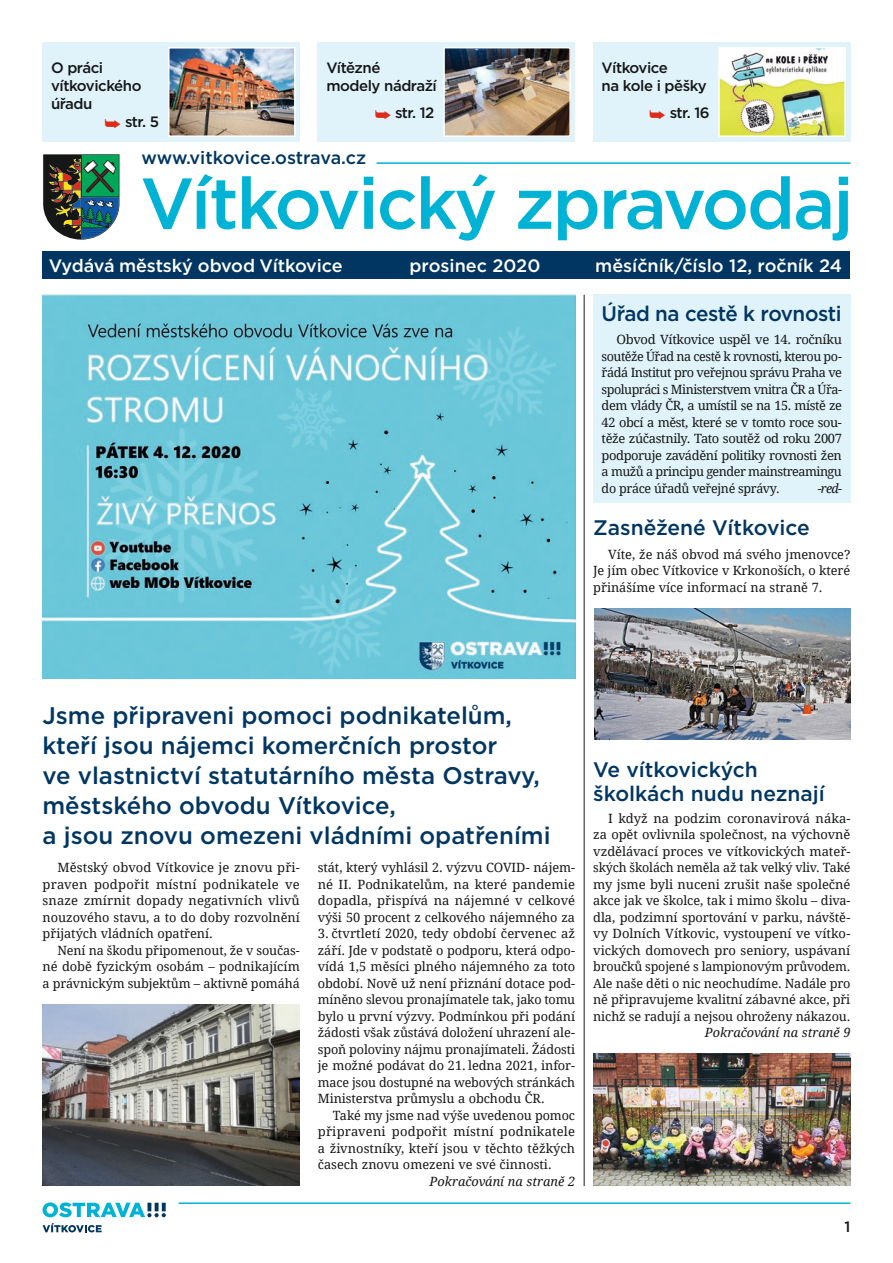
<style>
.page{position:relative;width:893px;height:1263px;background:#fff}
.page>*{position:absolute;margin:0;border:0;box-sizing:border-box;transform-origin:0 0}
.t1{font:500 72px "Gotham";letter-spacing:-.03em;color:#00b2d4}
.t2{font:500 24px/30px "Gotham";color:#003661}
.t3{font:500 21px/24px "Gotham";color:#003661}
.t4{font:500 21px "Gotham";letter-spacing:-.02em;color:#003661}
.t5{font:500 18px "Gotham";letter-spacing:-.005em;color:#fff}
.t6{font:500 18px "Gotham";letter-spacing:-.01em;color:#003661}
.t7{font:500 15px/18px "Gotham";letter-spacing:-.03em;color:#151616}
.t8{font:12.75px/16.5px "Droid Serif";letter-spacing:-.005em;color:#151616;text-align:justify}
.t9{font:italic 12.75px "Droid Serif";color:#151616}
.s1{color:#dd2b1c}
</style>
<div class="page">
<svg style="left:43px;top:1202px;width:123px;height:15px"></svg>
<svg style="left:43px;top:1223px;width:59px;height:9px"></svg>
<hr style="left:179px;top:1202px;width:671px;height:2px;background:#00b2d4">
<div style="left:43px;top:251px;width:807px;height:27px;background:#003661"></div>
<svg style="left:43px;top:154px;width:77px;height:86px;background:#47695a"></svg>
<div style="left:43px;top:43px;width:257px;height:99px;background:#e0f3fb"></div>
<div style="left:318px;top:43px;width:257px;height:99px;background:#e0f3fb"></div>
<div style="left:593px;top:43px;width:257px;height:99px;background:#e0f3fb"></div>
<img style="left:171px;top:50px;width:122px;height:84px">
<div style="left:168px;top:47px;width:128px;height:90px;border:2px solid #fff"></div>
<img style="left:446px;top:50px;width:122px;height:84px">
<div style="left:443px;top:47px;width:128px;height:90px;border:2px solid #fff"></div>
<img style="left:721px;top:50px;width:122px;height:84px">
<div style="left:718px;top:47px;width:128px;height:90px;border:2px solid #fff"></div>
<hr style="left:584px;top:295px;width:1px;height:891px;background:#151616">
<hr style="left:377px;top:162px;width:473px;height:2px;background:#00b2d4">
<div style="left:593px;top:295px;width:257px;height:208px;background:#e0f3fb"></div>
<img style="left:43px;top:295px;width:532px;height:383px">
<img style="left:594px;top:608px;width:256px;height:132px">
<img style="left:593px;top:1054px;width:257px;height:132px">
<img style="left:43px;top:1004px;width:257px;height:182px">
<p class="t7" style="left:51px;top:58px;width:92px">O práci vítkovického úřadu</p>
<p class="t7" style="left:104px;top:112px;width:56px"><span class="s1">➥</span> str. 5</p>
<p class="t7" style="left:326px;top:58px;width:112px">Vítězné modely nádraží</p>
<p class="t7" style="left:375px;top:103px;width:61px"><span class="s1">➥</span> str. 12</p>
<h3 class="t6" style="left:141px;top:146px;width:226px">www.vitkovice.ostrava.cz</h3>
<p class="t7" style="left:602px;top:58px;width:107px">Vítkovice<br>na kole i pěšky</p>
<p class="t7" style="left:649px;top:103px;width:62px"><span class="s1">➥</span> str. 16</p>
<h1 class="t1" style="left:140px;top:156px;width:715px">Vítkovický zpravodaj</h1>
<h3 class="t5" style="left:49px;top:254px;width:295px">Vydává městský obvod Vítkovice</h3>
<h3 class="t5" style="left:409px;top:254px;width:132px">prosinec 2020</h3>
<h3 class="t5" style="left:595px;top:254px;width:248px">měsíčník/číslo 12, ročník 24</h3>
<h3 class="t4" style="left:602px;top:299px;width:242px">Úřad na cestě k rovnosti</h3>
<p class="t8" style="left:602px;top:332px;width:242px;text-indent:15px">Obvod Vítkovice uspěl ve 14. ročníku soutěže Úřad na cestě k rovnosti, kterou po&shy;řádá Institut pro veřejnou správu Praha ve spolupráci s Ministerstvem vnitra ČR a Úřa&shy;dem vlády ČR, a umístil se na 15. místě ze 42 obcí a měst, které se v tomto roce sou&shy;těže zúčastnily. Tato soutěž od roku 2007 podporuje zavádění politiky rovnosti žen a mužů a principu gender mainstreamingu do práce úřadů veřejné správy.</p>
<p class="t9" style="left:818px;top:480px;width:26px">-red-</p>
<h3 class="t3" style="left:593px;top:515px;width:218px">Zasněžené Vítkovice</h3>
<p class="t8" style="left:593px;top:546px;width:259px;text-indent:15px">Víte, že náš obvod má svého jmenovce?<br>Je jím obec Vítkovice v Krkonoších, o které přinášíme více informací na straně 7.</p>
<h2 class="t2" style="left:43px;top:700px;width:510px">Jsme připraveni pomoci podnikatelům, kteří jsou nájemci komerčních prostor<br>ve vlastnictví statutárního města Ostravy, městského obvodu Vítkovice,<br>a jsou znovu omezeni vládními opatřeními</h2>
<p class="t8" style="left:43px;top:860px;width:259px;text-indent:15px">Městský obvod Vítkovice je znovu při&shy;praven podpořit místní podnikatele ve snaze zmírnit dopady negativních vlivů nouzového stavu, a to do doby rozvolnění přijatých vládních opatření.</p>
<p class="t8" style="left:43px;top:942px;width:259px;text-indent:15px">Není na škodu připomenout, že v součas&shy;né době fyzickým osobám – podnikajícím a právnickým subjektům – aktivně pomáhá</p>
<p class="t8" style="left:318px;top:860px;width:259px">stát, který vyhlásil 2. výzvu COVID- nájem&shy;né II. Podnikatelům, na které pandemie dopadla, přispívá na nájemné v celkové výši 50 procent z celkového nájemného za</p>
<p class="t8" style="left:318px;top:926px;width:259px">3. čtvrtletí 2020, tedy období červenec až září. Jde v podstatě o podporu, která odpo&shy;vídá 1,5 měsíci plného nájemného za toto období. Nově už není přiznání dotace pod&shy;míněno slevou pronajímatele tak, jako tomu bylo u první výzvy. Podmínkou při podání žádosti však zůstává doložení uhrazení ale&shy;spoň poloviny nájmu pronajímateli. Žádosti je možné podávat do 21. ledna 2021, infor&shy;mace jsou dostupné na webových stránkách Ministerstva průmyslu a obchodu ČR.</p>
<p class="t8" style="left:318px;top:1107px;width:259px;text-indent:15px">Také my jsme nad výše uvedenou pomoc připraveni podpořit místní podnikatele a živnostníky, kteří jsou v těchto těžkých časech znovu omezeni ve své činnosti.</p>
<p class="t9" style="left:430px;top:1173px;width:147px">Pokračování na straně 2</p>
<h3 class="t3" style="left:593px;top:757px;width:233px">Ve vítkovických školkách nudu neznají</h3>
<p class="t8" style="left:593px;top:810px;width:259px;text-indent:15px">I když na podzim coronavirová náka&shy;za opět ovlivnila společnost, na výchovně vzdělávací proces ve vítkovických mateř&shy;ských školách neměla až tak velký vliv. Také my jsme byli nuceni zrušit naše společné akce jak ve školce, tak i mimo školu – diva&shy;dla, podzimní sportování v parku, návště&shy;vy Dolních Vítkovic, vystoupení ve vítko&shy;vických domovech pro seniory, uspávaní broučků spojené s lampionovým průvodem.<br>Ale naše děti o nic neochudíme. Nadále pro ně připravujeme kvalitní zábavné akce, při nichž se radují a nejsou ohroženy nákazou.</p>
<p class="t9" style="left:705px;top:1025px;width:147px">Pokračování na straně 9</p>
<p class="t7" style="left:844px;top:1218px;width:7px">1</p>
</div>
